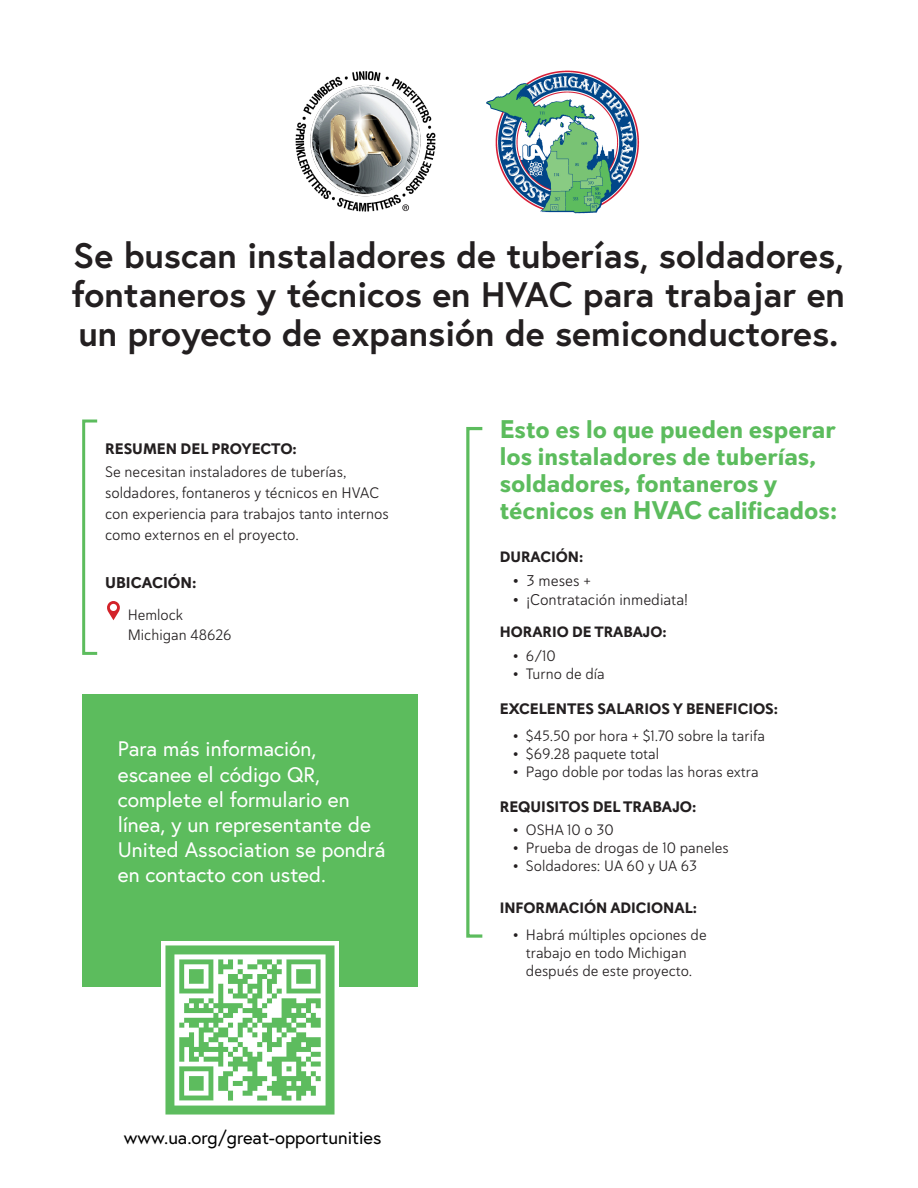
<style>
.page{position:relative;width:918px;height:1188px;background:#fff}
.page>*{position:absolute;margin:0;border:0;box-sizing:border-box;transform-origin:0 0}
.t1{font:700 35.4px/39px "Europa";color:#231f20;text-align:justify}
.t2{font:700 25.5px/27px "Davis Sans";color:#5cbc5d}
.t3{font:21px/25.2px "Europa";color:#fff}
.t4{font:18.45px "Europa";color:#000}
.t5{font:15.6px "Haboro Soft Nor Boo";color:#231f20}
.t6{font:700 15.6px "Davis Sans";color:#231f20}
.t7{font:15.15px/21.1px "Haboro Soft Nor Boo";color:#231f20}
.t8{font:700 15.15px "Davis Sans";color:#231f20}
.t9{font:15px/18px "Haboro Soft Nor Boo";color:#231f20}
.t10{font:700 15px "Davis Sans";color:#231f20}
.s1{font-family:"Times New Roman"}
</style>
<div class="page">
<div style="left:82px;top:694px;width:336px;height:293px;background:#5cbc5d"></div>
<svg style="left:107px;top:601px;width:13px;height:19px"></svg>
<div style="left:82px;top:420px;width:17px;height:235px;border:3px solid #5cbc5d"></div>
<div style="left:466px;top:427px;width:18px;height:511px;border:3px solid #5cbc5d"></div>
<img style="left:295px;top:72px;width:141px;height:139px">
<img style="left:162px;top:942px;width:177px;height:173px">
<img style="left:486px;top:70px;width:154px;height:144px">
<h1 class="t1" style="left:72px;top:235px;width:775px">Se buscan instaladores de tuberías, soldadores, fontaneros y técnicos en HVAC para trabajar en un proyecto de expansión de semiconductores.</h1>
<p class="t8" style="left:105px;top:440px;width:193px">RESUMEN DEL PROYECTO:</p>
<p class="t7" style="left:105px;top:461px;width:285px">Se necesitan instaladores de tuberías, soldadores, fontaneros y técnicos en HVAC con experiencia para trabajos tanto internos como externos en el proyecto.</p>
<p class="t6" style="left:105px;top:574px;width:93px">UBICACIÓN:</p>
<p class="t9" style="left:128px;top:604px;width:106px;line-height:20.9px">Hemlock<br>Michigan 48626</p>
<h3 class="t3" style="left:118px;top:736px;width:269px">Para más información, escanee el código QR, complete el formulario en línea, y un representante de<br>United Association se pondrá en contacto con usted.</h3>
<p class="t4" style="left:124px;top:1126px;width:259px">www.ua.org/great-opportunities</p>
<h2 class="t2" style="left:500px;top:416px;width:339px">Esto es lo que pueden esperar los instaladores de tuberías, soldadores, fontaneros y técnicos en HVAC calificados:</h2>
<p class="t10" style="left:500px;top:548px;width:85px">DURACIÓN:</p>
<p class="t5" style="left:513px;top:570px;width:79px"><span class="s1">•</span> 3 meses +</p>
<p class="t5" style="left:513px;top:589px;width:176px"><span class="s1">•</span> ¡Contratación inmediata!</p>
<p class="t10" style="left:500px;top:623px;width:168px">HORARIO DE TRABAJO:</p>
<p class="t9" style="left:513px;top:646px;width:44px"><span class="s1">•</span> 6/10</p>
<p class="t9" style="left:513px;top:664px;width:93px"><span class="s1">•</span> Turno de día</p>
<p class="t8" style="left:500px;top:700px;width:280px">EXCELENTES SALARIOS Y BENEFICIOS:</p>
<p class="t9" style="left:513px;top:727px;width:253px"><span class="s1">•</span> $45.50 por hora + $1.70 sobre la tarifa</p>
<p class="t9" style="left:513px;top:745px;width:147px"><span class="s1">•</span> $69.28 paquete total</p>
<p class="t9" style="left:513px;top:763px;width:247px"><span class="s1">•</span> Pago doble por todas las horas extra</p>
<p class="t8" style="left:500px;top:798px;width:198px">REQUISITOS DEL TRABAJO:</p>
<p class="t9" style="left:513px;top:820px;width:102px"><span class="s1">•</span> OSHA 10 o 30</p>
<p class="t9" style="left:513px;top:838px;width:217px"><span class="s1">•</span> Prueba de drogas de 10 paneles</p>
<p class="t9" style="left:513px;top:856px;width:186px"><span class="s1">•</span> Soldadores: UA 60 y UA 63</p>
<p class="t10" style="left:500px;top:899px;width:199px">INFORMACIÓN ADICIONAL:</p>
<p class="t9" style="left:513px;top:926px;width:195px;text-align:center"><span class="s1">•</span> Habrá múltiples opciones de trabajo en todo Michigan después de este proyecto.</p>
</div>
